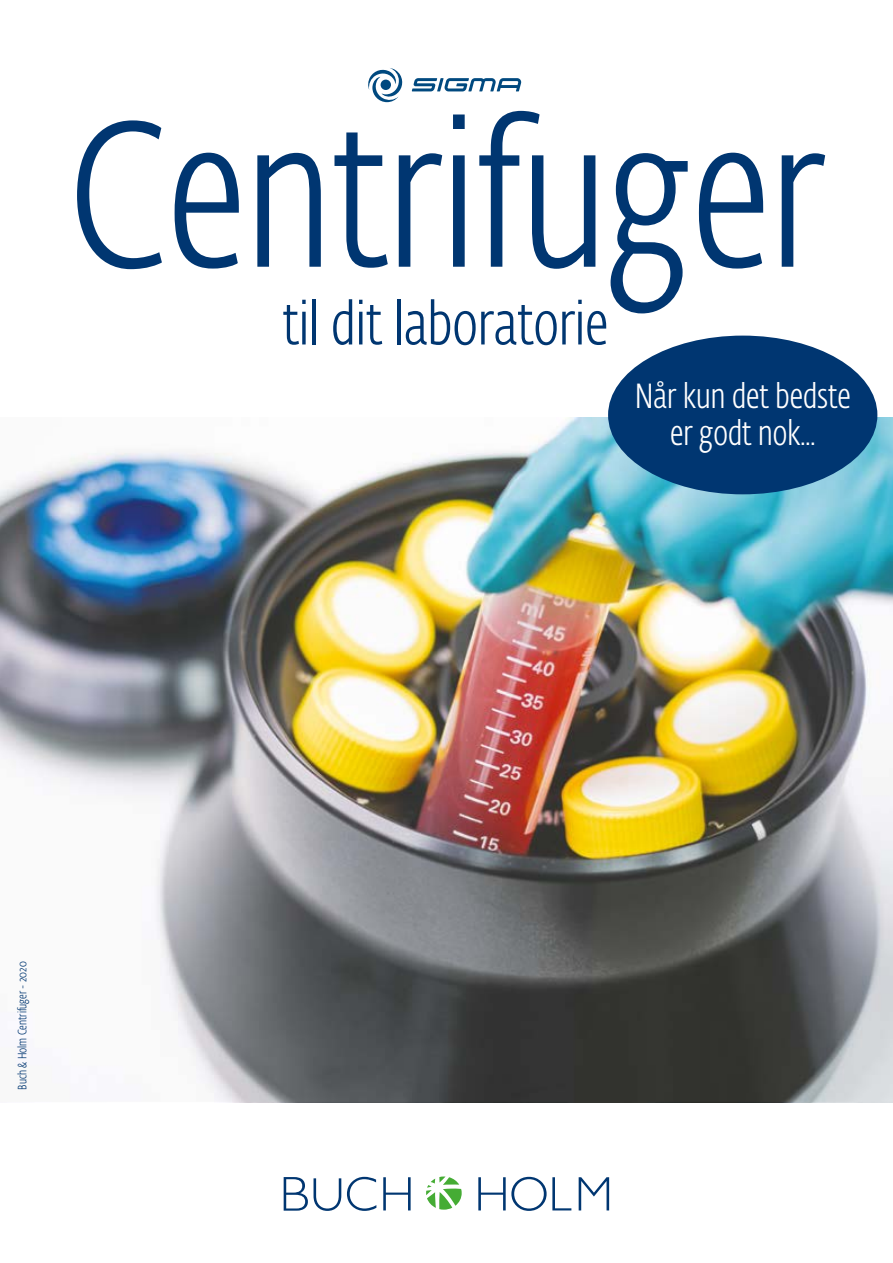
<style>
.page{position:relative;width:893px;height:1263px;background:#fff}
.page>*{position:absolute;margin:0;border:0;box-sizing:border-box;transform-origin:0 0}
.t1{font:300 204px "Fe Sa Cond Alt Std";color:#003671}
.t2{font:300 60px "Fe Sa Cond Alt Std";color:#003671}
.Fakturatekst{font:300 34.5px/37.5px "Fe Sa Cond Alt Std";color:#fff;text-align:center}
.Fakturatekst-2{font:300 12px "Fe Sa Cond Alt Std";color:#003671}
</style>
<div class="page">
<img style="left:0;top:418px;width:893px;height:684px">
<svg style="left:426px;top:1176px;width:36px;height:34px"></svg>
<svg style="left:478px;top:1177px;width:131px;height:34px"></svg>
<svg style="left:284px;top:1177px;width:24px;height:34px"></svg>
<svg style="left:383px;top:1177px;width:28px;height:33px"></svg>
<svg style="left:347px;top:1177px;width:29px;height:34px"></svg>
<svg style="left:314px;top:1178px;width:27px;height:33px"></svg>
<svg style="left:368px;top:68px;width:35px;height:34px"></svg>
<svg style="left:412px;top:78px;width:109px;height:13px"></svg>
<div style="left:608px;top:336px;width:269px;height:158px;background:#003671;border-radius:50%"></div>
<p class="t1" style="left:69px;top:74px;width:757px">Centrifuger</p>
<p class="t2" style="left:283px;top:288px;width:327px">til dit laboratorie</p>
<p class="Fakturatekst" style="left:635px;top:377px;width:217px">Når kun det bedste er godt nok...</p>
<p class="Fakturatekst-2" style="left:15px;top:1090px;width:130px;rotate:-90deg">Buch &amp; Holm Centrifuger - 2020</p>
</div>
